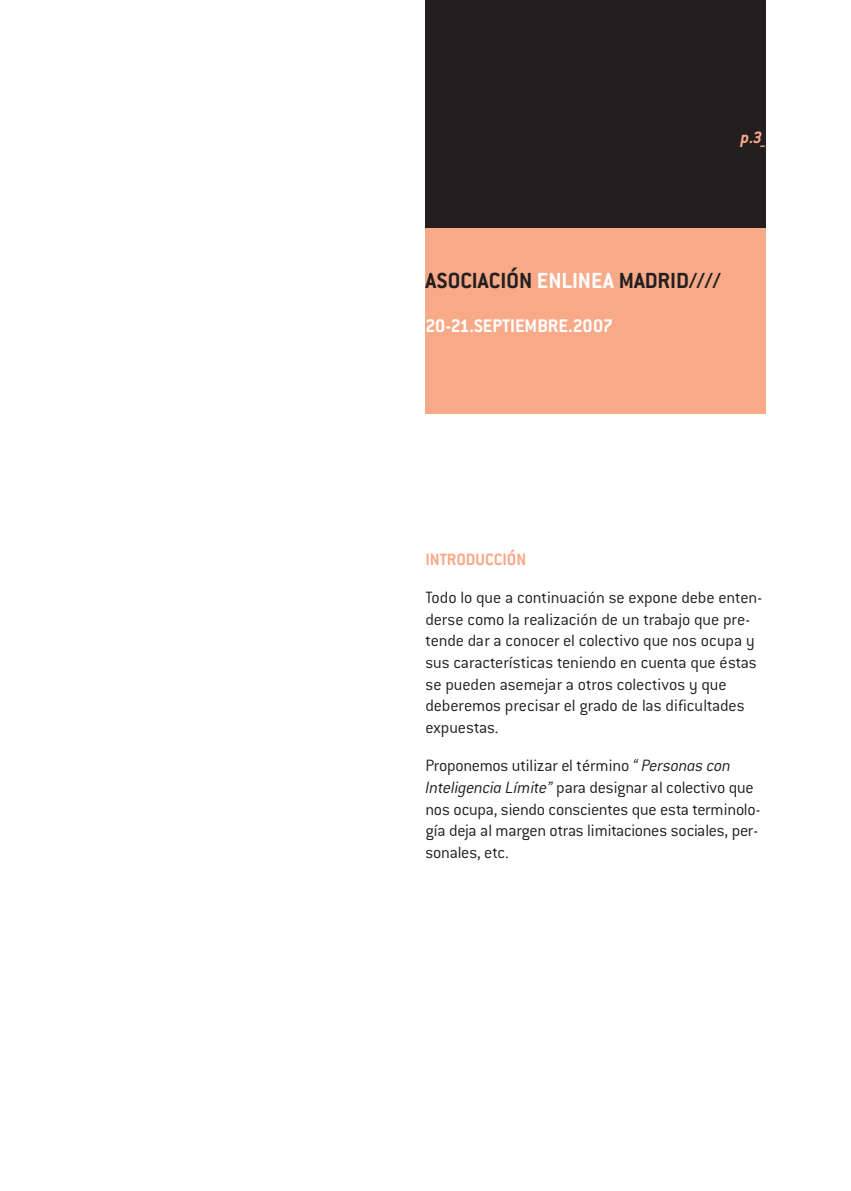
<style>
.page{position:relative;width:851px;height:1191px;background:#fff}
.page>*{position:absolute;margin:0;border:0;box-sizing:border-box;transform-origin:0 0}
.t1{font:700 24px "Conduit ITC";color:#231f20}
.t2{font:700 20px "Conduit ITC";color:#fff}
.t3{font:300 18px/21.6px "Conduit ITC";letter-spacing:-.005em;color:#231f20}
.t4{font:700 18px "Conduit ITC";color:#f8a988}
.t5{font:italic 700 18px "Conduit ITC";color:#f8a988}
.s1{color:#fff}
.s2{font-style:italic}
</style>
<div class="page">
<div style="left:425px;top:227px;width:340px;height:186px;background:#f8a988"></div>
<div style="left:425px;top:1px;width:340px;height:226px;background:#231f20"></div>
<p class="t5" style="left:740px;top:132px;width:27px">p.3_</p>
<h1 class="t1" style="left:425px;top:273px;width:297px">ASOCIACIÓN <span class="s1">ENLINEA</span> MADRID////</h1>
<p class="t2" style="left:425px;top:319px;width:189px">20-21.SEPTIEMBRE.2007</p>
<p class="t4" style="left:425px;top:553px;width:102px">INTRODUCCIÓN</p>
<p class="t3" style="left:425px;top:589px;width:338px">Todo lo que a continuación se expone debe enten&shy;derse como la realización de un trabajo que pre&shy;tende dar a conocer el colectivo que nos ocupa y sus características teniendo en cuenta que éstas se pueden asemejar a otros colectivos y que deberemos precisar el grado de las dificultades expuestas.</p>
<p class="t3" style="left:425px;top:757px;width:336px">Proponemos utilizar el término <span class="s2">“ Personas con Inteligencia Límite”</span> para designar al colectivo que nos ocupa, siendo conscientes que esta terminolo&shy;gía deja al margen otras limitaciones sociales, per&shy;sonales, etc.</p>
</div>
